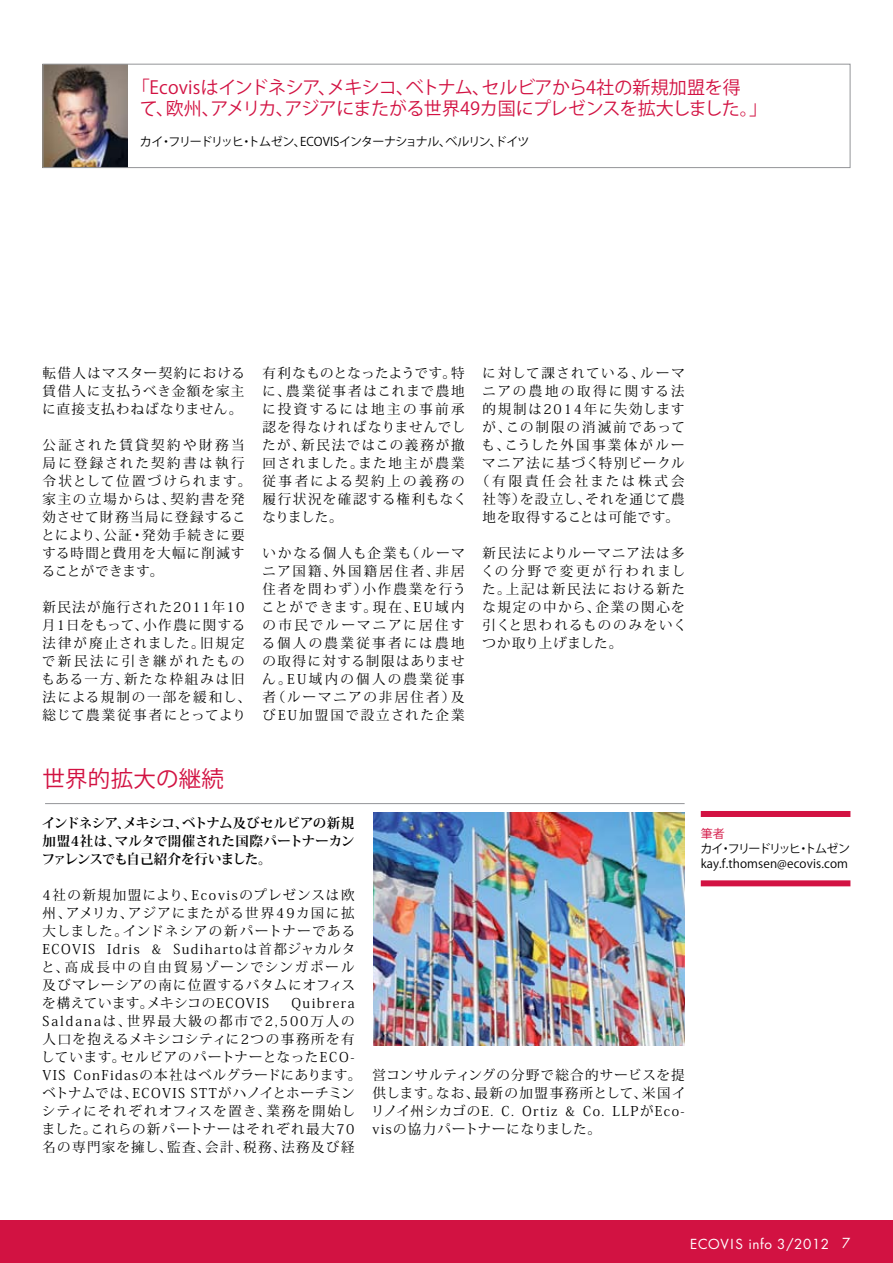
<style>
.page{position:relative;width:893px;height:1263px;background:#fff}
.page>*{position:absolute;margin:0;border:0;box-sizing:border-box;transform-origin:0 0}
.t1{font:22.5px "Koz Go Pro";letter-spacing:.01em;color:#d21242}
.t2{font:18px/21px "Koz Go Pro";letter-spacing:-.025em;color:#d21242}
.t3{font:13.5px/18px "Koz Min Pro";letter-spacing:.105em;color:#000}
.t4{font:13.5px/18px "Koz Min Pro";letter-spacing:.15em;color:#000}
.t5{font:13.5px/18px "Koz Min Pro";letter-spacing:.125em;color:#000;text-align:center}
.t6{font:700 13.5px/18px "Koz Min Pro";letter-spacing:-.01em;color:#000;text-align:justify}
.t7{font:13.5px "Futura";letter-spacing:.04em;color:#fff}
.t8{font:12px "Koz Go Pro";letter-spacing:-.055em;color:#000}
.t9{font:12px/15px "Koz Go Pro";letter-spacing:.01em;color:#000}
.t10{font:12px "Koz Go Pro";color:#d21242}
</style>
<div class="page">
<div style="left:0;top:1220px;width:893px;height:43px;background:#d21242"></div>
<img style="left:45px;top:66px;width:83px;height:100px">
<div style="left:701px;top:811px;width:149px;height:6px;background:#d21242"></div>
<div style="left:701px;top:880px;width:149px;height:6px;background:#d21242"></div>
<hr style="left:45px;top:803px;width:640px;height:1px;background:#939598">
<img style="left:373px;top:812px;width:312px;height:234px">
<div style="left:43px;top:64px;width:807px;height:104px;border:1px solid #939598"></div>
<h2 class="t2" style="left:140px;top:77px;width:629px;text-indent:-8px">「Ecovisはインドネシア、メキシコ、ベトナム、セルビアから4社の新規加盟を得<br>て、欧州、アメリカ、アジアにまたがる世界49カ国にプレゼンスを拡大しました。」</h2>
<p class="t8" style="left:140px;top:134px;width:391px">カイ・フリードリッヒ・トムゼン、ECOVISインターナショナル、ベルリン、ドイツ</p>
<p class="t3" style="left:42px;top:364px;width:204px;text-align:justify">転借人はマスター契約における賃借人に支払うべき金額を家主に直接支払わねばなりません。</p>
<p class="t3" style="left:41px;top:436px;width:212px">公証された賃貸契約や財務当局に登録された契約書は執行令状として位置づけられます。家主の立場からは、契約書を発効させて財務当局に登録することにより、公証・発効手続きに要する時間と費用を大幅に削減することができます。</p>
<p class="t3" style="left:42px;top:598px;width:211px">新民法が施行された2011年10月1日をもって、小作農に関する法律が廃止されました。旧規定で新民法に引き継がれたものもある一方、新たな枠組みは旧法による規制の一部を緩和し、総じて農業従事者にとってより</p>
<p class="t3" style="left:262px;top:364px;width:206px">有利なものとなったようです。特に、農業従事者はこれまで農地に投資するには地主の事前承認を得なければなりませんでしたが、新民法ではこの義務が撤回されました。また地主が農業従事者による契約上の義務の履行状況を確認する権利もなくなりました。</p>
<p class="t4" style="left:262px;top:543px;width:206px">いかなる個人も企業も（ルーマニア国籍、外国籍居住者、非居住者を問わず）小作農業を行うことができます。現在、EU域内の市民でルーマニアに居住する個人の農業従事者には農地の取得に対する制限はありません。EU域内の個人の農業従事者（ルーマニアの非居住者）及びEU加盟国で設立された企業</p>
<p class="t5" style="left:476px;top:363px;width:211px">に対して課されている、ルーマニアの農地の取得に関する法的規制は2014年に失効しますが、この制限の消滅前であっても、こうした外国事業体がルーマニア法に基づく特別ビークル（有限責任会社または株式会社等）を設立し、それを通じて農地を取得することは可能です。</p>
<p class="t3" style="left:481px;top:543px;width:207px">新民法によりルーマニア法は多くの分野で変更が行われました。上記は新民法における新たな規定の中から、企業の関心を引くと思われるもののみをいくつか取り上げました。</p>
<h1 class="t1" style="left:43px;top:764px;width:183px">世界的拡大の継続</h1>
<p class="t6" style="left:42px;top:813px;width:315px">インドネシア、メキシコ、ベトナム及びセルビアの新規加盟4社は、マルタで開催された国際パートナーカンファレンスでも自己紹介を行いました。</p>
<p class="t3" style="left:41px;top:886px;width:316px;text-align:justify">4社の新規加盟により、Ecovisのプレゼンスは欧州、アメリカ、アジアにまたがる世界49カ国に拡大しました。インドネシアの新パートナーであるECOVIS Idris &amp; Sudihartoは首都ジャカルタと、高成長中の自由貿易ゾーンでシンガポール及びマレーシアの南に位置するバタムにオフィスを構えています。メキシコのECOVIS</p>
<p class="t3" style="left:41px;top:994px;width:321px;text-indent:250px">Quibrera<br>Saldanaは、世界最大級の都市で2,500万人の人口を抱えるメキシコシティに2つの事務所を有しています。セルビアのパートナーとなったECO-<br>VIS ConFidasの本社はベルグラードにあります。ベトナムでは、ECOVIS STTがハノイとホーチミンシティにそれぞれオフィスを置き、業務を開始しました。これらの新パートナーはそれぞれ最大70名の専門家を擁し、監査、会計、税務、法務及び経</p>
<p class="t10" style="left:701px;top:826px;width:26px">筆者</p>
<p class="t9" style="left:700px;top:842px;width:151px">カイ・フリードリッヒ・トムゼンkay.f.thomsen@ecovis.com</p>
<p class="t3" style="left:371px;top:1066px;width:316px;text-align:justify">営コンサルティングの分野で総合的サービスを提供します。なお、最新の加盟事務所として、米国イリノイ州シカゴのE. C. Ortiz &amp; Co. LLPがEco&shy;visの協力パートナーになりました。</p>
<p class="t7" style="left:690px;top:1234px;width:162px">ECOVIS INFO 3/2012 7</p>
</div>
